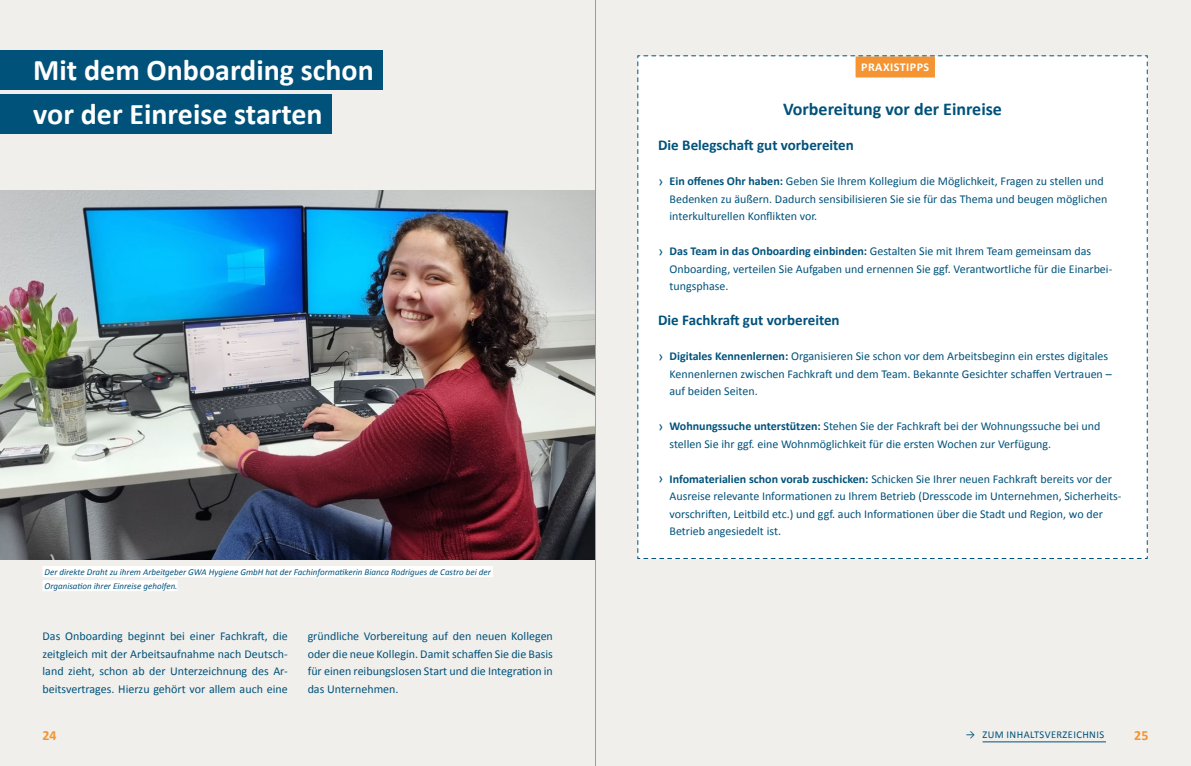
<style>
.page{position:relative;width:1191px;height:766px;background:#fff}
.page>*{position:absolute;margin:0;border:0;box-sizing:border-box;transform-origin:0 0}
.t1{font:700 30px/44px "Calibri";color:#fff}
.t2{font:700 18px "Calibri";color:#00527b}
.t3{font:700 15px "Calibri";color:#00527b}
.t4{font:700 14px "Calibri";color:#f49432}
.t5{font:12px/17.5px "Calibri";color:#00527b}
.t6{font:700 12px "Calibri";letter-spacing:.04em;color:#fff}
.t7{font:10.4px "Calibri";letter-spacing:.04em;color:#00527b}
.t8{font:italic 9px/14px "Calibri";color:#00527b}
.s1{font-size:15px}
.s2{font-weight:700}
</style>
<div class="page">
<div style="left:0;top:0;width:1191px;height:765px;background:#f1efeb"></div>
<hr style="left:982px;top:741px;width:124px;height:1px;background:#00527b">
<div style="left:0;top:51px;width:383px;height:39px;background:#00527b"></div>
<div style="left:0;top:94px;width:332px;height:39px;background:#00527b"></div>
<div style="left:637px;top:55px;width:511px;height:504px;background:#fff"></div>
<img style="left:0;top:190px;width:595px;height:369px">
<div style="left:43px;top:566px;width:450px;height:11px;background:#fff"></div>
<div style="left:43px;top:580px;width:135px;height:11px;background:#fff"></div>
<hr style="left:595px;top:0;width:1px;height:765px;background:#9d9d9c">
<h1 class="t1" style="left:33px;top:48px;width:342px">Mit dem Onboarding schon vor der Einreise starten</h1>
<p class="t8" style="left:45px;top:564px;width:448px">Der direkte Draht zu ihrem Arbeitgeber GWA Hygiene GmbH hat der Fachinformatikerin Bianca Rodrigues de Castro bei der<br>Organisation ihrer Einreise geholfen.</p>
<p class="t5" style="left:43px;top:627px;width:247px;text-align:justify">Das Onboarding beginnt bei einer Fachkraft, die zeitgleich mit der Arbeitsaufnahme nach Deutsch&shy;land zieht, schon ab der Unterzeichnung des Ar&shy;beitsvertrages. Hierzu gehört vor allem auch eine</p>
<p class="t5" style="left:308px;top:627px;width:247px;text-align:justify">gründliche Vorbereitung auf den neuen Kollegen oder die neue Kollegin. Damit schaffen Sie die Basis für einen reibungslosen Start und die Integration in das Unternehmen.</p>
<p class="t6" style="left:861px;top:59px;width:70px">PRAXISTIPPS</p>
<h2 class="t2" style="left:783px;top:97px;width:220px">Vorbereitung vor der Einreise</h2>
<p class="t3" style="left:658px;top:135px;width:197px">Die Belegschaft gut vorbereiten</p>
<p class="t5" style="left:669px;top:172px;width:439px;text-indent:-11px"><span class="s1">ͧ</span> <span class="s2">Ein offenes Ohr haben:</span> Geben Sie Ihrem Kollegium die Möglichkeit, Fragen zu stellen und<br>Bedenken zu äußern. Dadurch sensibilisieren Sie sie für das Thema und beugen möglichen interkulturellen Konflikten vor.</p>
<p class="t5" style="left:669px;top:242px;width:444px;text-indent:-11px"><span class="s1">ͧ</span> <span class="s2">Das Team in das Onboarding einbinden:</span> Gestalten Sie mit Ihrem Team gemeinsam das<br>Onboarding, verteilen Sie Aufgaben und ernennen Sie ggf. Verantwortliche für die Einarbei&shy;tungsphase.</p>
<p class="t3" style="left:658px;top:310px;width:183px">Die Fachkraft gut vorbereiten</p>
<p class="t5" style="left:669px;top:347px;width:443px;text-indent:-11px"><span class="s1">ͧ</span> <span class="s2">Digitales Kennenlernen:</span> Organisieren Sie schon vor dem Arbeitsbeginn ein erstes digitales<br>Kennenlernen zwischen Fachkraft und dem Team. Bekannte Gesichter schaffen Vertrauen – auf beiden Seiten.</p>
<p class="t5" style="left:669px;top:417px;width:432px;text-indent:-11px"><span class="s1">ͧ</span> <span class="s2">Wohnungssuche unterstützen:</span> Stehen Sie der Fachkraft bei der Wohnungssuche bei und stellen Sie ihr ggf. eine Wohnmöglichkeit für die ersten Wochen zur Verfügung.</p>
<p class="t5" style="left:669px;top:470px;width:453px;text-indent:-11px"><span class="s1">ͧ</span> <span class="s2">Infomaterialien schon vorab zuschicken:</span> Schicken Sie Ihrer neuen Fachkraft bereits vor der Ausreise relevante Informationen zu Ihrem Betrieb (Dresscode im Unternehmen, Sicherheits&shy;vorschriften, Leitbild etc.) und ggf. auch Informationen über die Stadt und Region, wo der Betrieb angesiedelt ist.</p>
<p class="t4" style="left:43px;top:726px;width:16px">24</p>
<p class="t4" style="left:1134px;top:726px;width:16px">25</p>
<p class="t7" style="left:965px;top:727px;width:140px">→ ZUM INHALTSVERZEICHNIS</p>
</div>
